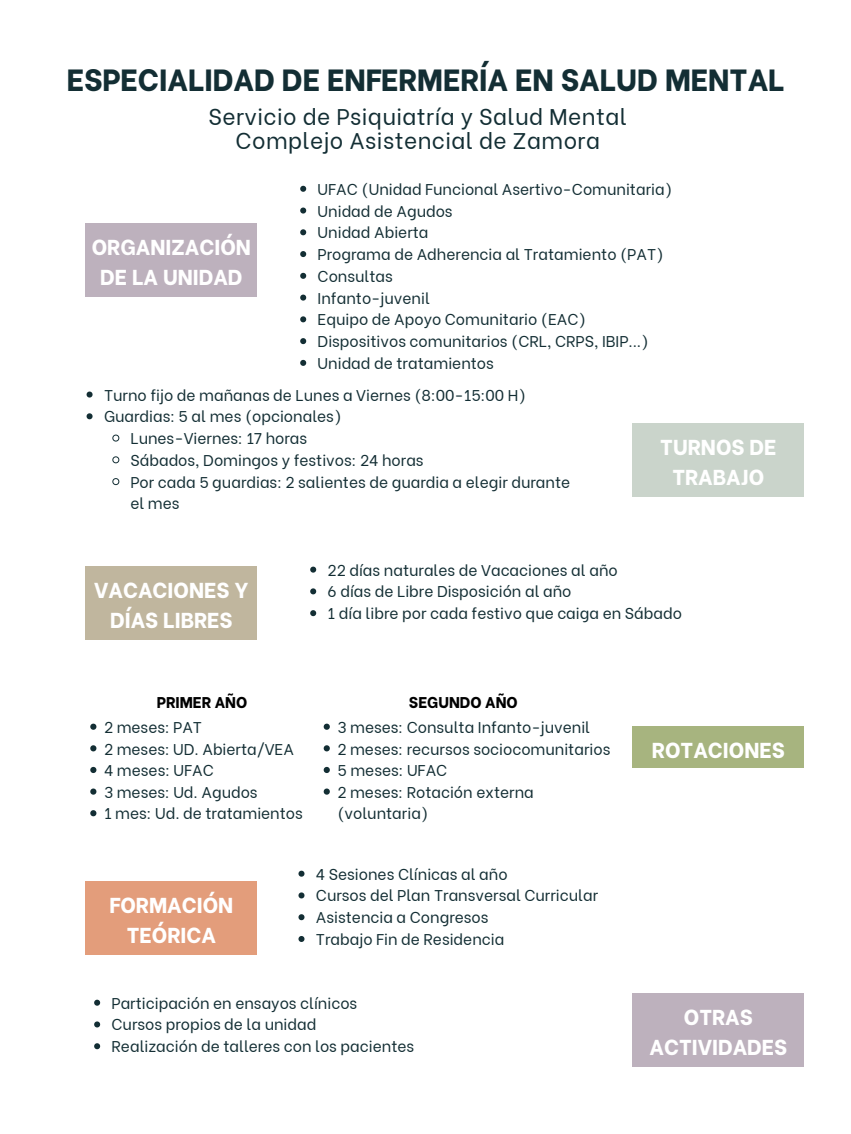
<style>
.page{position:relative;width:851px;height:1134px;background:#fff}
.page>*{position:absolute;margin:0;border:0;box-sizing:border-box;transform-origin:0 0}
.t1{font:800 30.6px "Be Vietnam";color:#132e34}
.t2{font:22.6px/24px "Be Vietnam";letter-spacing:.02em;color:#132e34;text-align:center}
.t3{font:800 21.6px/30px "Be Vietnam";color:#fff;text-align:center}
.t4{font:15.6px/21.6px "Be Vietnam";color:#132e34}
.t5{font:800 15.6px "Be Vietnam";color:#000}
.t6{font:15.5px/21.8px "Be Vietnam";color:#132e34}
</style>
<div class="page">
<div style="left:85px;top:223px;width:172px;height:74px;background:#bdb1bd"></div>
<div style="left:85px;top:566px;width:172px;height:74px;background:#c0b69e"></div>
<div style="left:632px;top:726px;width:171px;height:42px;background:#a7b47f"></div>
<div style="left:632px;top:424px;width:171px;height:73px;background:#cad4cb"></div>
<div style="left:85px;top:881px;width:172px;height:73px;background:#e39d7b"></div>
<svg style="left:300px;top:186px;width:6px;height:6px"></svg>
<svg style="left:300px;top:208px;width:6px;height:6px"></svg>
<svg style="left:300px;top:229px;width:6px;height:6px"></svg>
<svg style="left:300px;top:251px;width:6px;height:6px"></svg>
<svg style="left:300px;top:273px;width:6px;height:6px"></svg>
<svg style="left:300px;top:295px;width:6px;height:6px"></svg>
<svg style="left:300px;top:316px;width:6px;height:6px"></svg>
<svg style="left:300px;top:338px;width:6px;height:6px"></svg>
<svg style="left:300px;top:360px;width:6px;height:6px"></svg>
<svg style="left:310px;top:567px;width:6px;height:6px"></svg>
<svg style="left:310px;top:588px;width:6px;height:6px"></svg>
<svg style="left:310px;top:610px;width:6px;height:6px"></svg>
<svg style="left:87px;top:392px;width:6px;height:6px"></svg>
<svg style="left:87px;top:413px;width:6px;height:6px"></svg>
<svg style="left:112px;top:434px;width:8px;height:8px"></svg>
<svg style="left:112px;top:456px;width:8px;height:8px"></svg>
<svg style="left:112px;top:478px;width:8px;height:8px"></svg>
<svg style="left:90px;top:724px;width:6px;height:6px"></svg>
<svg style="left:90px;top:745px;width:6px;height:6px"></svg>
<svg style="left:90px;top:767px;width:6px;height:6px"></svg>
<svg style="left:90px;top:789px;width:6px;height:6px"></svg>
<svg style="left:90px;top:810px;width:6px;height:6px"></svg>
<svg style="left:324px;top:724px;width:6px;height:6px"></svg>
<svg style="left:324px;top:745px;width:6px;height:6px"></svg>
<svg style="left:324px;top:767px;width:6px;height:6px"></svg>
<svg style="left:324px;top:789px;width:6px;height:6px"></svg>
<svg style="left:298px;top:871px;width:6px;height:6px"></svg>
<svg style="left:298px;top:892px;width:6px;height:6px"></svg>
<svg style="left:298px;top:914px;width:6px;height:6px"></svg>
<svg style="left:298px;top:936px;width:6px;height:6px"></svg>
<div style="left:632px;top:993px;width:171px;height:73px;background:#bdb1bd"></div>
<svg style="left:94px;top:1000px;width:6px;height:6px"></svg>
<svg style="left:94px;top:1021px;width:6px;height:6px"></svg>
<svg style="left:94px;top:1043px;width:6px;height:6px"></svg>
<h1 class="t1" style="left:67px;top:54px;width:719px">ESPECIALIDAD DE ENFERMERÍA EN SALUD MENTAL</h1>
<h2 class="t2" style="left:208px;top:102px;width:420px">Servicio de Psiquiatría y Salud Mental<br>Complejo Asistencial de Zamora</h2>
<h3 class="t3" style="left:92px;top:230px;width:161px">ORGANIZACIÓN<br>DE LA UNIDAD</h3>
<p class="t6" style="left:317px;top:177px;width:356px">UFAC (Unidad Funcional Asertivo-Comunitaria)<br>Unidad de Agudos<br>Unidad Abierta<br>Programa de Adherencia al Tratamiento (PAT)<br>Consultas<br>Infanto-juvenil<br>Equipo de Apoyo Comunitario (EAC)<br>Dispositivos comunitarios (CRL, CRPS, IBIP...)<br>Unidad de tratamientos</p>
<p class="t6" style="left:104px;top:382px;width:423px">Turno fijo de mañanas de Lunes a Viernes (8:00-15:00 H)</p>
<p class="t6" style="left:104px;top:404px;width:239px">Guardias: 5 al mes (opcionales)</p>
<p class="t6" style="left:130px;top:426px;width:178px">Lunes-Viernes: 17 horas</p>
<p class="t6" style="left:130px;top:448px;width:295px">Sábados, Domingos y festivos: 24 horas</p>
<p class="t6" style="left:130px;top:469px;width:441px">Por cada 5 guardias: 2 salientes de guardia a elegir durante</p>
<p class="t6" style="left:130px;top:491px;width:51px">el mes</p>
<h3 class="t3" style="left:660px;top:430px;width:118px">TURNOS DE<br>TRABAJO</h3>
<h3 class="t3" style="left:94px;top:573px;width:156px">VACACIONES Y<br>DÍAS LIBRES</h3>
<p class="t6" style="left:327px;top:558px;width:356px">22 días naturales de Vacaciones al año<br>6 días de Libre Disposición al año<br>1 día libre por cada festivo que caiga en Sábado</p>
<p class="t5" style="left:157px;top:689px;width:92px">PRIMER AÑO</p>
<p class="t4" style="left:104px;top:715px;width:200px">2 meses: PAT<br>2 meses: UD. Abierta/VEA<br>4 meses: UFAC<br>3 meses: Ud. Agudos<br>1 mes: Ud. de tratamientos</p>
<p class="t5" style="left:409px;top:689px;width:110px">SEGUNDO AÑO</p>
<p class="t4" style="left:337px;top:715px;width:274px">3 meses: Consulta Infanto-juvenil<br>2 meses: recursos sociocomunitarios<br>5 meses: UFAC<br>2 meses: Rotación externa (voluntaria)</p>
<h3 class="t3" style="left:109px;top:887px;width:125px">FORMACIÓN<br>TEÓRICA</h3>
<p class="t6" style="left:316px;top:862px;width:284px">4 Sesiones Clínicas al año<br>Cursos del Plan Transversal Curricular<br>Asistencia a Congresos<br>Trabajo Fin de Residencia</p>
<h3 class="t3" style="left:652px;top:733px;width:134px">ROTACIONES</h3>
<p class="t6" style="left:112px;top:991px;width:304px">Participación en ensayos clínicos<br>Cursos propios de la unidad<br>Realización de talleres con los pacientes</p>
<h3 class="t3" style="left:649px;top:999px;width:139px">OTRAS<br>ACTIVIDADES</h3>
</div>
